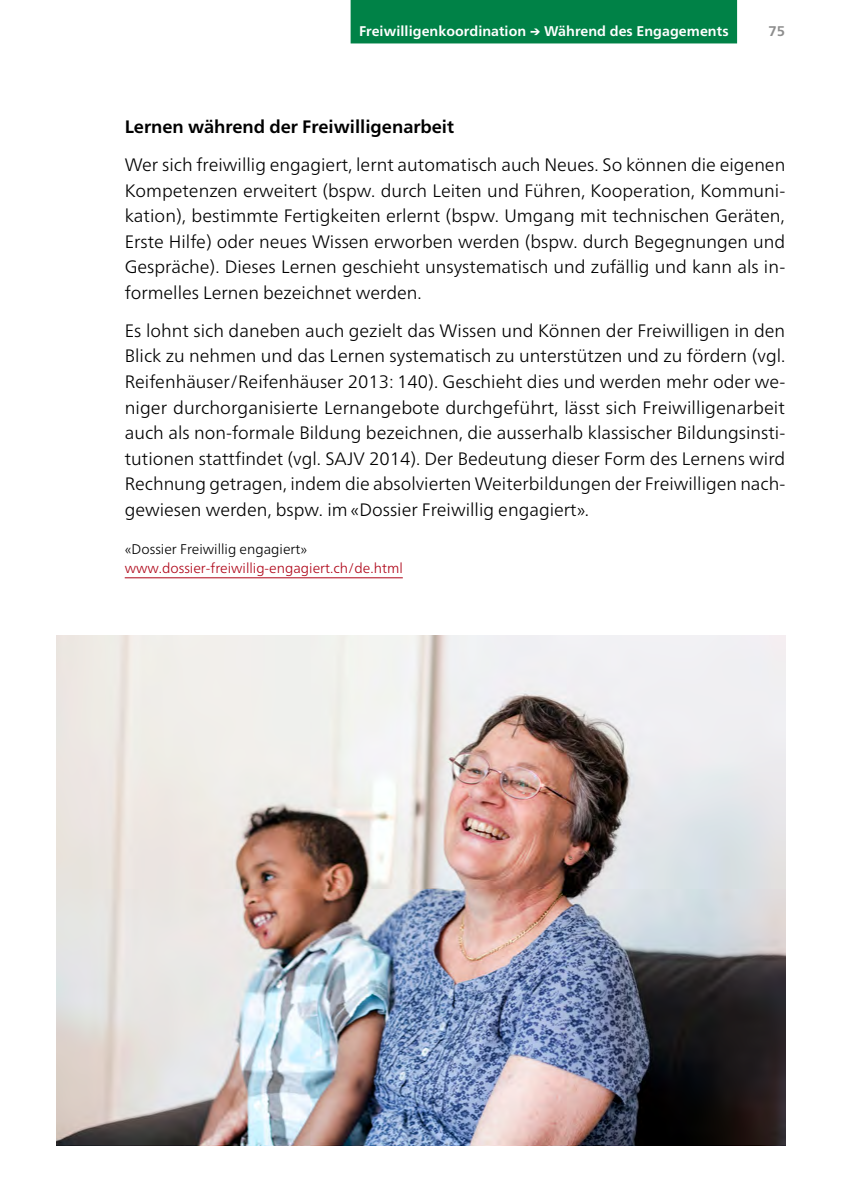
<style>
.page{position:relative;width:842px;height:1191px;background:#fff}
.page>*{position:absolute;margin:0;border:0;box-sizing:border-box;transform-origin:0 0}
.t1{font:300 18px/25.6px "Frutiger Neue LTW1 G";color:#000;text-align:justify}
.t2{font:700 18px "Frutiger Neue LTW1 G";color:#000}
.t3{font:700 14px "Frutiger Neue LTW1 G";letter-spacing:.005em;color:#fff}
.t4{font:300 14px "Frutiger Neue LTW1 G";color:#ae0417}
.t5{font:300 14px "Frutiger Neue LTW1 G";color:#000}
.t6{font:700 14px "Frutiger Neue LTW1 G";color:#8d8d8d}
</style>
<div class="page">
<hr style="left:125px;top:577px;width:278px;height:1px;background:#ae0417">
<div style="left:351px;top:0;width:386px;height:43px;background:#008247"></div>
<img style="left:57px;top:635px;width:728px;height:510px">
<p class="t3" style="left:359px;top:23px;width:371px">Freiwilligenkoordination → Während des Engagements</p>
<p class="t6" style="left:769px;top:23px;width:18px">75</p>
<p class="t2" style="left:125px;top:116px;width:331px">Lernen während der Freiwilligenarbeit</p>
<p class="t1" style="left:125px;top:152px;width:662px">Wer sich freiwillig engagiert, lernt automatisch auch Neues. So können die eigenen Kompetenzen erweitert (bspw. durch Leiten und Führen, Kooperation, Kommuni&shy;kation), bestimmte Fertigkeiten erlernt (bspw. Umgang mit technischen Geräten, Erste Hilfe) oder neues Wissen erworben werden (bspw. durch Begegnungen und Gespräche). Dieses Lernen geschieht unsystematisch und zufällig und kann als in&shy;formelles Lernen bezeichnet werden.</p>
<p class="t1" style="left:125px;top:318px;width:662px">Es lohnt sich daneben auch gezielt das Wissen und Können der Freiwilligen in den Blick zu nehmen und das Lernen systematisch zu unterstützen und zu fördern (vgl.<br>Reifenhäuser/Reifenhäuser 2013: 140). Geschieht dies und werden mehr oder we&shy;niger durchorganisierte Lernangebote durchgeführt, lässt sich Freiwilligenarbeit auch als non-formale Bildung bezeichnen, die ausserhalb klassischer Bildungsinsti&shy;tutionen stattfndet (vgl. SAJV 2014). Der Bedeutung dieser Form des Lernens wird Rechnung getragen, indem die absolvierten Weiterbildungen der Freiwilligen nach&shy;gewiesen werden, bspw. im «Dossier Freiwillig engagiert».</p>
<p class="t5" style="left:125px;top:540px;width:184px">«Dossier Freiwillig engagiert»</p>
<p class="t4" style="left:125px;top:560px;width:280px">www.dossier-freiwillig-engagiert.ch/de.html</p>
</div>
